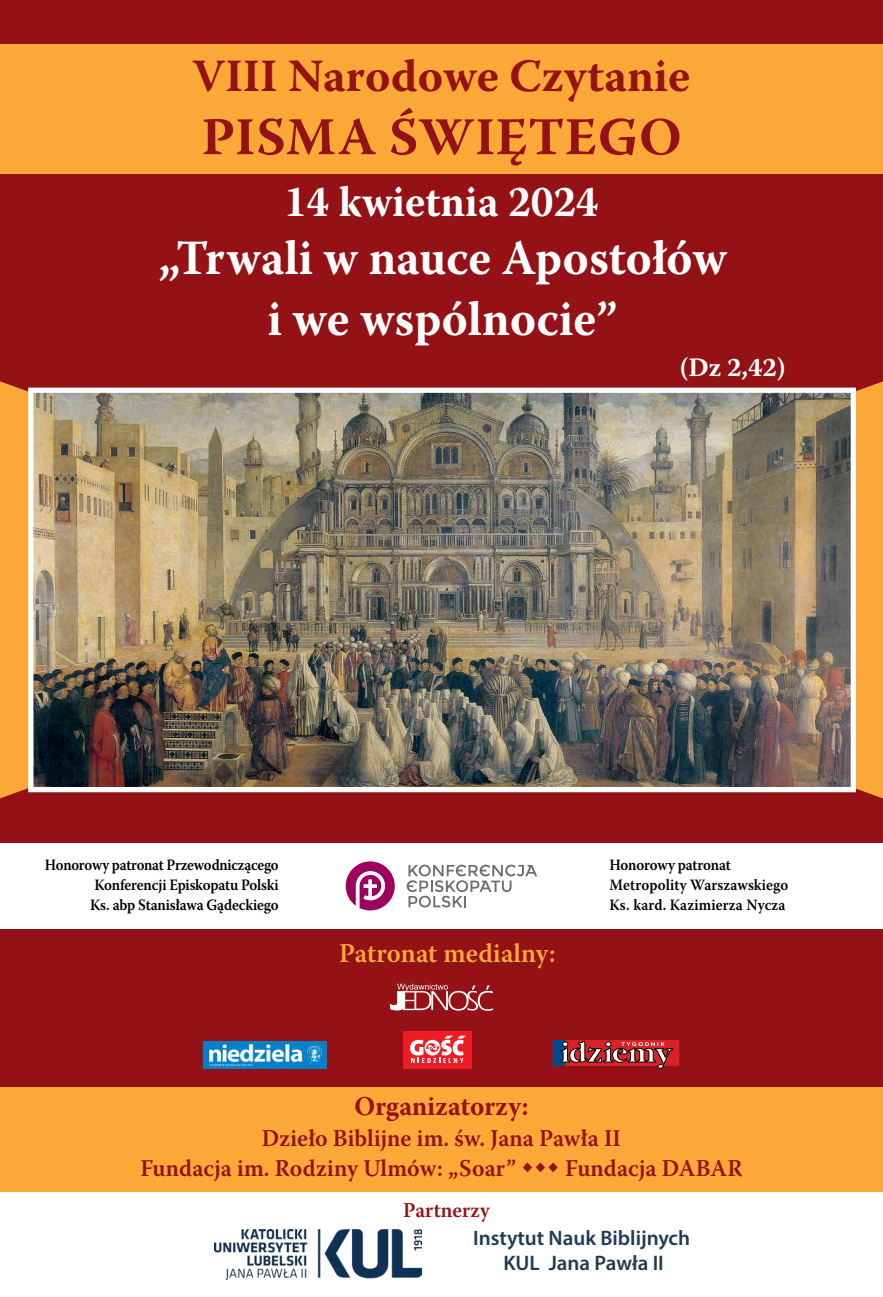
<style>
.page{position:relative;width:883px;height:1297px;background:#fff}
.page>*{position:absolute;margin:0;border:0;box-sizing:border-box;transform-origin:0 0}
.t1{font:700 52.88px "Warnock Pro";letter-spacing:.015em;color:#941215}
.t2{font:700 49.05px/61.1px "Warnock Pro";letter-spacing:.005em;color:#fff;text-align:center;scale:.96 1}
.t3{font:700 46.05px "Warnock Pro";color:#941215}
.t4{font:700 43.5px "Warnock Pro";color:#fff;scale:.96 1}
.t5{font:600 27px "Warnock Pro";color:#faa838;scale:.96 1}
.t6{font:700 27px "Warnock Pro";letter-spacing:.015em;color:#941215;scale:.96 1}
.t7{font:700 26.4px "Warnock Pro";color:#fff}
.t8{font:600 24px/30px "Warnock Pro";color:#941215;scale:.96 1}
.t9{font:600 21px/25.2px "Myriad Pro";color:#203c55;text-align:center}
.t10{font:600 21px "Warnock Pro";color:#941215;scale:.96 1}
.t11{font:600 15.75px/20.2px "Warnock Pro";letter-spacing:-.005em;color:#000;text-align:justify;scale:.91 1}
.t12{font:600 15.75px/20.2px "Warnock Pro";letter-spacing:-.005em;color:#000;scale:.92 1}
</style>
<div class="page">
<div style="left:0;top:0;width:882px;height:1169px;background:#941215"></div>
<div style="left:0;top:45px;width:882px;height:129px;background:#faa838"></div>
<div style="left:0;top:1087px;width:882px;height:105px;background:#faa838"></div>
<svg style="left:0;top:381px;width:882px;height:417px;fill:#faa838"></svg>
<img style="left:34px;top:394px;width:815px;height:392px">
<div style="left:28px;top:388px;width:827px;height:404px;border:5px solid #fff"></div>
<div style="left:403px;top:1031px;width:68px;height:37px;background:#ed1d24"></div>
<svg style="left:410px;top:1036px;width:56px;height:27px"></svg>
<img style="left:204px;top:1042px;width:122px;height:27px">
<svg style="left:552px;top:1040px;width:127px;height:28px;background:#a5434b"></svg>
<svg style="left:389px;top:984px;width:104px;height:27px"></svg>
<div style="left:0;top:843px;width:882px;height:85px;background:#fff"></div>
<svg style="left:406px;top:865px;width:131px;height:42px"></svg>
<svg style="left:345px;top:861px;width:49px;height:49px"></svg>
<img style="left:214px;top:1229px;width:207px;height:51px">
<h3 class="t3" style="left:192px;top:48px;width:499px">VIII Narodowe Czytanie</h3>
<h1 class="t1" style="left:201px;top:105px;width:481px">Pisma Świętego</h1>
<h3 class="t4" style="left:284px;top:176px;width:329px">14 kwietnia 2024</h3>
<h2 class="t2" style="left:158px;top:227px;width:594px">„Trwali w nauce Apostołów i we wspólnocie”</h2>
<h3 class="t7" style="left:679px;top:351px;width:107px">(Dz 2,42)</h3>
<p class="t11" style="left:90px;top:854px;width:209px;text-indent:-45px">Honorowy patronat Przewodniczącego Konferencji Episkopatu Polski Ks. abp Stanisława Gądeckiego</p>
<h3 class="t5" style="left:339px;top:937px;width:227px">Patronat medialny:</h3>
<p class="t12" style="left:609px;top:854px;width:196px">Honorowy patronat<br>Metropolity Warszawskiego<br>Ks. kard. Kazimierza Nycza</p>
<h3 class="t6" style="left:354px;top:1090px;width:183px">Organizatorzy:</h3>
<h3 class="t8" style="left:140px;top:1123px;width:502px;text-indent:121px">Dzieło Biblijne im. św. Jana Pawła II<br>Fundacja im. Rodziny Ulmów: „Soar”</h3>
<h3 class="t8" style="left:565px;top:1153px;width:186px">Fundacja DABAR</h3>
<h3 class="t10" style="left:403px;top:1197px;width:92px">Partnerzy</h3>
<h3 class="t9" style="left:473px;top:1225px;width:218px">Instytut Nauk Biblijnych<br>KUL Jana Pawła II</h3>
</div>
